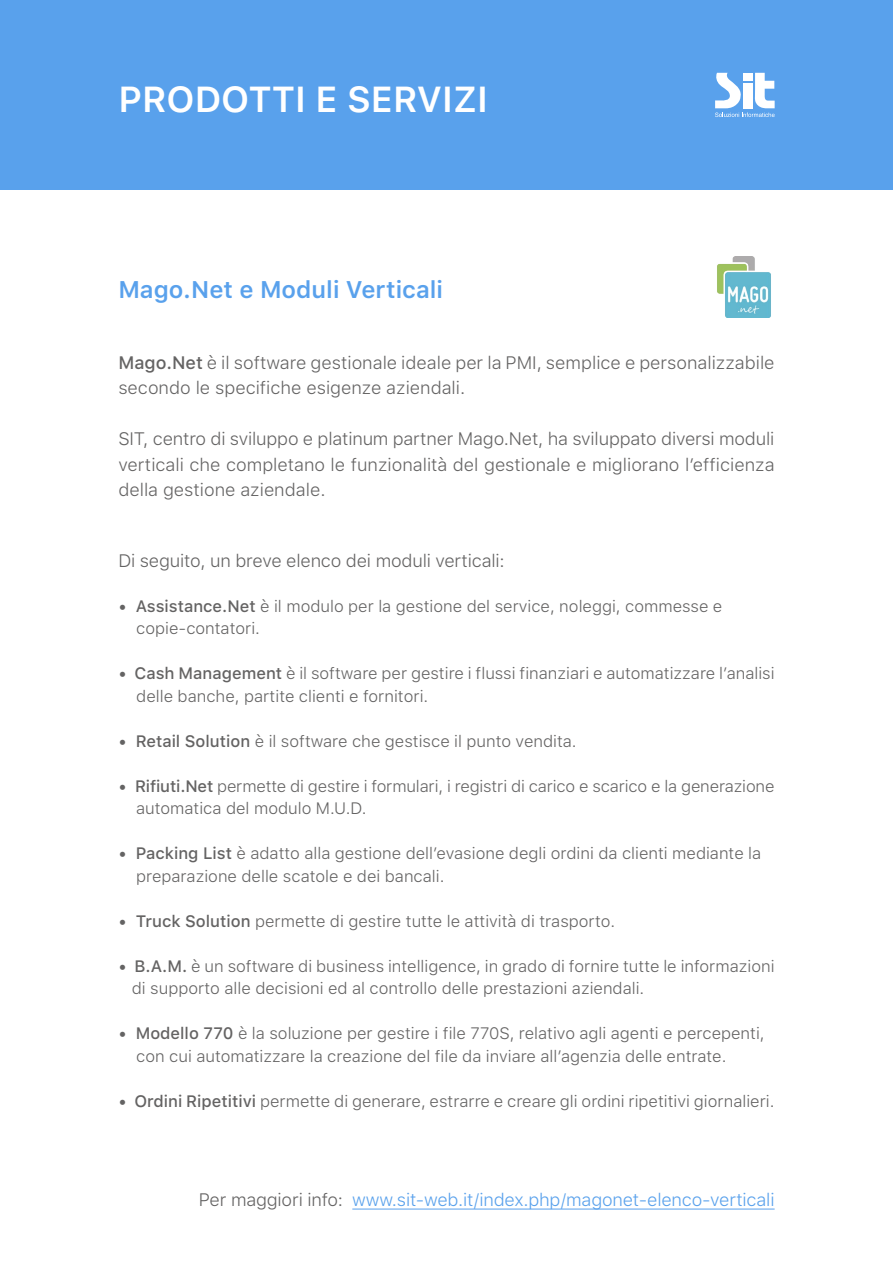
<style>
.page{position:relative;width:893px;height:1263px;background:#fff}
.page>*{position:absolute;margin:0;border:0;box-sizing:border-box;transform-origin:0 0}
.t1{font:600 36px "SFUI Text";color:#fff}
.t2{font:600 24px "SFUI Text";color:#59a1ec}
.t3{font:300 18px/25.5px "SFUI Text";color:#646363}
.t4{font:300 18px "SFUI Text";letter-spacing:-.01em;color:#59a1ec}
.t5{font:300 16.5px/22.5px "SFUI Text";color:#646363}
.s1{font-weight:500}
.s2{color:#646363}
</style>
<div class="page">
<div style="left:0;top:0;width:893px;height:190px;background:#59a1ec"></div>
<hr style="left:352px;top:1208px;width:423px;height:1px;background:#59a1ec">
<svg style="left:715px;top:73px;width:60px;height:44px"></svg>
<img style="left:717px;top:256px;width:54px;height:61px">
<h1 class="t1" style="left:118px;top:73px;width:371px">PRODOTTI E SERVIZI</h1>
<h2 class="t2" style="left:118px;top:272px;width:326px">Mago.Net e Moduli Verticali</h2>
<p class="t3" style="left:118px;top:350px;width:658px"><span class="s1">Mago.Net</span> è il software gestionale ideale per la PMI, semplice e personalizzabile secondo le specifiche esigenze aziendali.</p>
<p class="t3" style="left:118px;top:427px;width:658px;text-align:justify">SIT, centro di sviluppo e platinum partner Mago.Net, ha sviluppato diversi moduli verticali che completano le funzionalità del gestionale e migliorano l’efficienza della gestione aziendale.</p>
<p class="t3" style="left:118px;top:548px;width:388px">Di seguito, un breve elenco dei moduli verticali:</p>
<p class="t5" style="left:136px;top:595px;width:588px;text-indent:-18px"><span class="s1">• Assistance.Net</span> è il modulo per la gestione del service, noleggi, commesse e copie-contatori.</p>
<p class="t5" style="left:136px;top:663px;width:640px;text-indent:-18px"><span class="s1">• Cash Management</span> è il software per gestire i flussi finanziari e automatizzare l’analisi delle banche, partite clienti e fornitori.</p>
<p class="t5" style="left:118px;top:730px;width:460px"><span class="s1">• Retail Solution</span> è il software che gestisce il punto vendita.</p>
<p class="t5" style="left:136px;top:775px;width:640px;text-indent:-18px"><span class="s1">• Rifiuti.Net</span> permette di gestire i formulari, i registri di carico e scarico e la generazione automatica del modulo M.U.D.</p>
<p class="t5" style="left:136px;top:843px;width:626px;text-indent:-18px"><span class="s1">• Packing List</span> è adatto alla gestione dell’evasione degli ordini da clienti mediante la preparazione delle scatole e dei bancali.</p>
<p class="t5" style="left:118px;top:910px;width:498px"><span class="s1">• Truck Solution</span> permette di gestire tutte le attività di trasporto.</p>
<p class="t5" style="left:132px;top:955px;width:644px;text-indent:-13px"><span class="s1">• B.A.M.</span> è un software di business intelligence, in grado di fornire tutte le informazioni di supporto alle decisioni ed al controllo delle prestazioni aziendali.</p>
<p class="t5" style="left:136px;top:1023px;width:630px;text-indent:-18px"><span class="s1">• Modello 770</span> è la soluzione per gestire i file 770S, relativo agli agenti e percepenti, con cui automatizzare la creazione del file da inviare all’agenzia delle entrate.</p>
<p class="t5" style="left:118px;top:1090px;width:658px"><span class="s1">• Ordini Ripetitivi</span> permette di generare, estrarre e creare gli ordini ripetitivi giornalieri.</p>
<p class="t4" style="left:199px;top:1187px;width:577px"><span class="s2">Per maggiori info:</span> www.sit-web.it/index.php/magonet-elenco-verticali</p>
</div>
